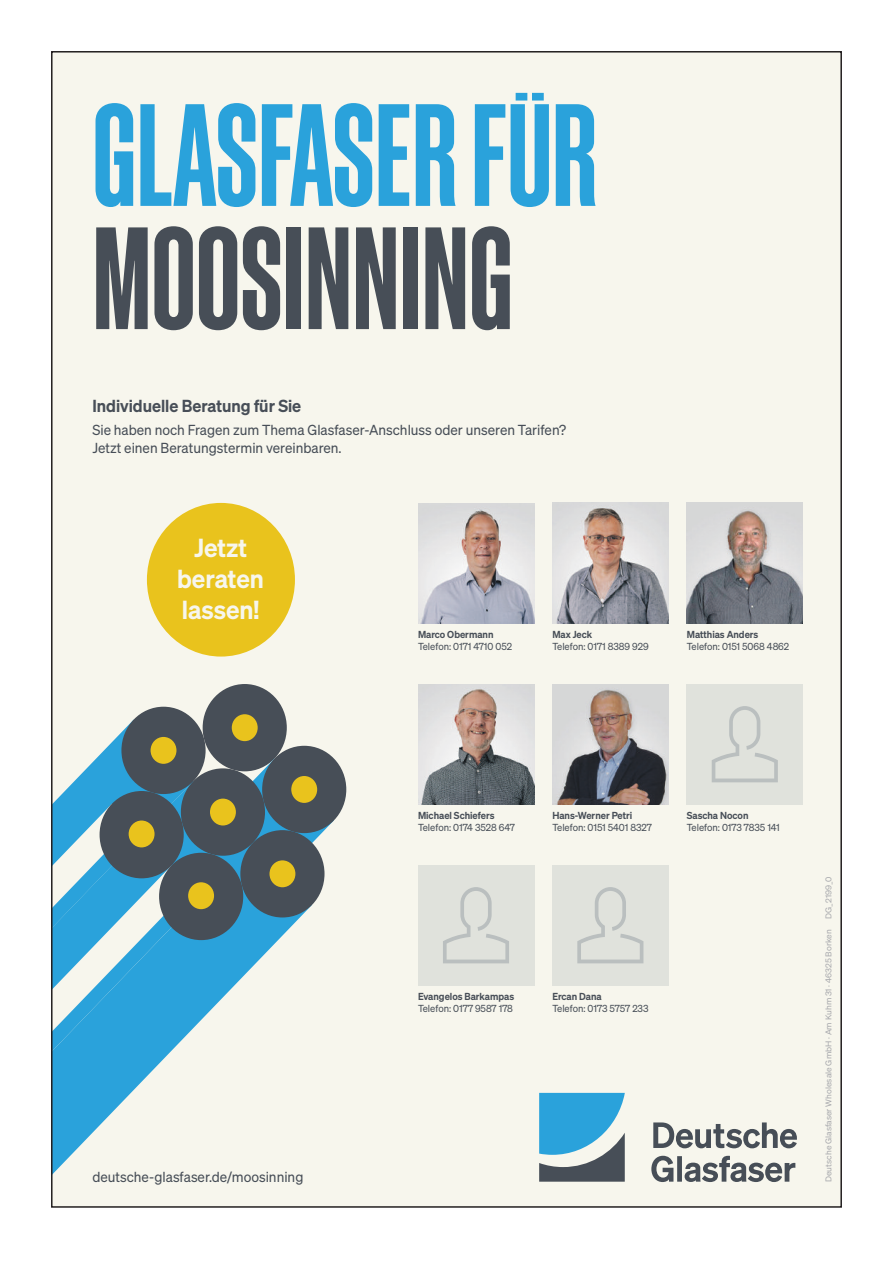
<style>
.page{position:relative;width:893px;height:1263px;background:#fff}
.page>*{position:absolute;margin:0;border:0;box-sizing:border-box;transform-origin:0 0}
.t1{font:600 141.6px "Sohne DG Schmal";color:#2aa2db;scale:.96 1}
.t2{font:600 141.6px "Sohne DG Schmal";color:#474e57;scale:.96 1}
.t3{font:600 25.5px/31.2px "Sohne";color:#f7f6ed;text-align:center;scale:.96 1}
.t4{font:600 16.95px "Sohne";color:#474e57;scale:.96 1}
.t5{font:14.1px/18.5px "Sohne Buch";color:#474e57;scale:.96 1}
.t6{font:9.9px "Sohne Buch";color:#474e57;scale:.96 1}
.t7{font:600 9.9px "Sohne";color:#474e57;scale:.96 1}
.t8{font:8.25px "Sohne Buch";color:#a8a9ad;scale:1.04 1}
</style>
<div class="page">
<div style="left:52px;top:52px;width:789px;height:1155px;background:#f7f6ed"></div>
<svg style="left:651px;top:1156px;width:144px;height:26px"></svg>
<svg style="left:653px;top:1122px;width:144px;height:26px"></svg>
<svg style="left:539px;top:1093px;width:86px;height:89px"></svg>
<div style="left:203px;top:684px;width:84px;height:87px;background:#474e57;border-radius:50%"></div>
<svg style="left:232px;top:714px;width:26px;height:27px"></svg>
<div style="left:262px;top:746px;width:84px;height:87px;background:#474e57;border-radius:50%"></div>
<svg style="left:54px;top:1042px;width:126px;height:131px"></svg>
<div style="left:121px;top:707px;width:85px;height:87px;background:#474e57;border-radius:50%"></div>
<svg style="left:54px;top:719px;width:280px;height:323px"></svg>
<div style="left:100px;top:791px;width:84px;height:87px;background:#474e57;border-radius:50%"></div>
<div style="left:129px;top:820px;width:26px;height:27px;background:#e9c31d;border-radius:50%"></div>
<div style="left:147px;top:503px;width:148px;height:153px;background:#e9c31d;border-radius:50%"></div>
<img style="left:418px;top:503px;width:116px;height:120px">
<img style="left:418px;top:684px;width:116px;height:120px">
<div style="left:418px;top:865px;width:116px;height:120px;background:#e0e2dc"></div>
<img style="left:552px;top:503px;width:116px;height:120px">
<img style="left:552px;top:684px;width:116px;height:120px">
<div style="left:552px;top:865px;width:116px;height:120px;background:#e0e2dc"></div>
<img style="left:687px;top:503px;width:116px;height:120px">
<div style="left:687px;top:684px;width:116px;height:120px;background:#e0e2dc"></div>
<svg style="left:712px;top:706px;width:66px;height:76px"></svg>
<svg style="left:577px;top:887px;width:66px;height:76px"></svg>
<svg style="left:443px;top:887px;width:66px;height:76px"></svg>
<h1 class="t1" style="left:92px;top:98px;width:527px">GLASFASER FÜR</h1>
<h1 class="t2" style="left:92px;top:221px;width:440px">MOOSINNING</h1>
<h3 class="t4" style="left:92px;top:396px;width:219px">Individuelle Beratung für Sie</h3>
<h3 class="t5" style="left:92px;top:420px;width:495px">Sie haben noch Fragen zum Thema Glasfaser-Anschluss oder unseren Tarifen?<br>Jetzt einen Beratungstermin vereinbaren.</h3>
<h2 class="t3" style="left:177px;top:533px;width:92px">Jetzt beraten lassen!</h2>
<p class="t7" style="left:418px;top:629px;width:80px">Marco Obermann</p>
<p class="t6" style="left:418px;top:641px;width:99px">Telefon: 0171 4710 052</p>
<p class="t7" style="left:552px;top:629px;width:43px">Max Jeck</p>
<p class="t6" style="left:552px;top:641px;width:102px">Telefon: 0171 8389 929</p>
<p class="t7" style="left:687px;top:629px;width:76px">Matthias Anders</p>
<p class="t6" style="left:687px;top:641px;width:108px">Telefon: 0151 5068 4862</p>
<h3 class="t5" style="left:92px;top:1168px;width:221px">deutsche-glasfaser.de/moosinning</h3>
<p class="t7" style="left:418px;top:810px;width:81px">Michael Schiefers</p>
<p class="t6" style="left:418px;top:822px;width:103px">Telefon: 0174 3528 647</p>
<p class="t7" style="left:552px;top:810px;width:85px">Hans-Werner Petri</p>
<p class="t6" style="left:552px;top:822px;width:105px">Telefon: 0151 5401 8327</p>
<p class="t7" style="left:687px;top:810px;width:66px">Sascha Nocon</p>
<p class="t6" style="left:687px;top:822px;width:98px">Telefon: 0173 7835 141</p>
<p class="t7" style="left:418px;top:991px;width:102px">Evangelos Barkampas</p>
<p class="t6" style="left:418px;top:1003px;width:100px">Telefon: 0177 9587 178</p>
<p class="t7" style="left:552px;top:991px;width:53px">Ercan Dana</p>
<p class="t6" style="left:552px;top:1003px;width:102px">Telefon: 0173 5757 233</p>
<p class="t8" style="left:824px;top:919px;width:42px;rotate:-90deg">DG_2199_0</p>
<p class="t8" style="left:824px;top:1182px;width:244px;rotate:-90deg">Deutsche Glasfaser Wholesale GmbH · Am Kuhm 31 · 46325 Borken</p>
</div>
